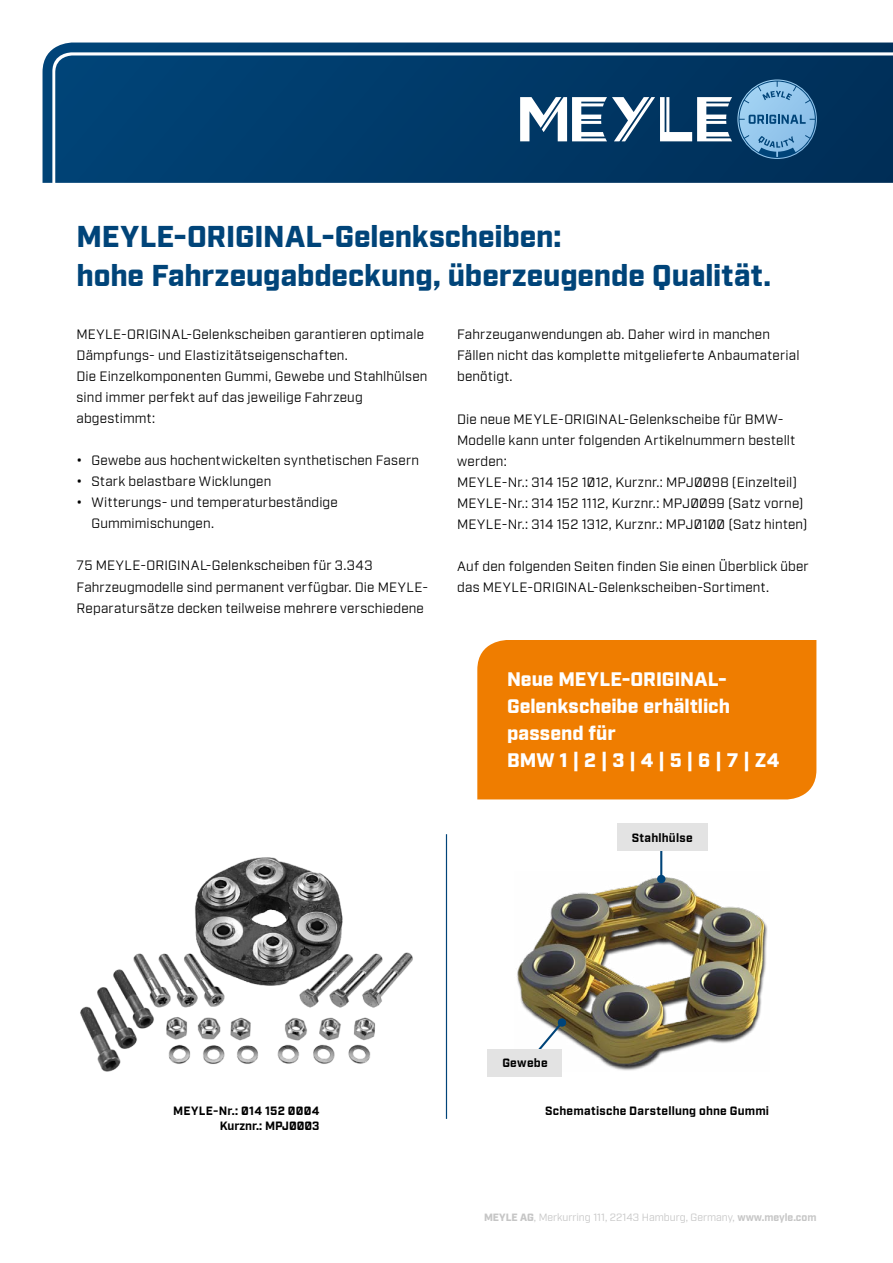
<style>
.page{position:relative;width:893px;height:1263px;background:#fff}
.page>*{position:absolute;margin:0;border:0;box-sizing:border-box;transform-origin:0 0}
.t1{font:900 30px/39px "Industry Meyle";letter-spacing:-.005em;color:#004479}
.t2{font:900 19.5px/27px "Industry Meyle";color:#fff}
.t3{font:13.5px/21px "Industry Meyle";letter-spacing:.015em;color:#000}
.t4{font:700 12px/15px "Industry Meyle";letter-spacing:.015em;color:#000;text-align:right}
.t5{font:10.5px "Industry Meyle";color:#c6c6c6}
.s1{font-weight:700}
.s2{font-weight:900}
</style>
<div class="page">
<hr style="left:446px;top:834px;width:1px;height:285px;background:#004479">
<img style="left:80px;top:857px;width:333px;height:215px">
<img style="left:517px;top:872px;width:251px;height:199px">
<div style="left:477px;top:640px;width:339px;height:159px;background:#ef7d00"></div>
<hr style="left:660px;top:846px;width:2px;height:33px;background:#004479">
<div style="left:657px;top:875px;width:8px;height:8px;background:#004479;border-radius:50%"></div>
<svg style="left:534px;top:1018px;width:33px;height:37px"></svg>
<div style="left:617px;top:824px;width:90px;height:27px;background:#e3e3e3"></div>
<div style="left:488px;top:1049px;width:74px;height:27px;background:#e3e3e3"></div>
<svg style="left:43px;top:43px;width:850px;height:140px;background:#09416e"></svg>
<svg style="left:738px;top:81px;width:78px;height:77px;background:#6397c0"></svg>
<svg style="left:520px;top:97px;width:212px;height:44px"></svg>
<h1 class="t1" style="left:77px;top:219px;width:696px">MEYLE-ORIGINAL-Gelenkscheiben:<br>hohe Fahrzeugabdeckung, überzeugende Qualität.</h1>
<p class="t3" style="left:77px;top:325px;width:352px">MEYLE-ORIGINAL-Gelenkscheiben garantieren optimale Dämpfungs- und Elastizitätseigenschaften.<br>Die Einzelkomponenten Gummi, Gewebe und Stahlhülsen sind immer perfekt auf das jeweilige Fahrzeug abgestimmt:</p>
<p class="t3" style="left:77px;top:451px;width:344px"><span class="s1">•</span> Gewebe aus hochentwickelten synthetischen Fasern</p>
<p class="t3" style="left:77px;top:472px;width:196px"><span class="s1">•</span> Stark belastbare Wicklungen</p>
<p class="t3" style="left:91px;top:493px;width:248px;text-indent:-15px"><span class="s1">•</span> Witterungs- und temperaturbeständige<br>Gummimischungen.</p>
<p class="t3" style="left:77px;top:556px;width:353px">75 MEYLE-ORIGINAL-Gelenkscheiben für 3.343<br>Fahrzeugmodelle sind permanent verfügbar. Die MEYLE-<br>Reparatursätze decken teilweise mehrere verschiedene</p>
<p class="t3" style="left:457px;top:325px;width:344px">Fahrzeuganwendungen ab. Daher wird in manchen<br>Fällen nicht das komplette mitgelieferte Anbaumaterial benötigt.</p>
<p class="t3" style="left:457px;top:409px;width:352px">Die neue MEYLE-ORIGINAL-Gelenkscheibe für BMW-Modelle kann unter folgenden Artikelnummern bestellt werden:<br>MEYLE-Nr.: 314 152 1012, Kurznr.: MPJ0098 (Einzelteil)<br>MEYLE-Nr.: 314 152 1112, Kurznr.: MPJ0099 (Satz vorne)<br>MEYLE-Nr.: 314 152 1312, Kurznr.: MPJ0100 (Satz hinten)</p>
<p class="t3" style="left:457px;top:556px;width:353px">Auf den folgenden Seiten finden Sie einen Überblick über das MEYLE-ORIGINAL-Gelenkscheiben-Sortiment.</p>
<h2 class="t2" style="left:507px;top:667px;width:274px">Neue MEYLE-ORIGINAL-<br>Gelenkscheibe erhältlich passend für<br>BMW 1 | 2 | 3 | 4 | 5 | 6 | 7 | Z4</h2>
<p class="t4" style="left:632px;top:830px;width:62px">Stahlhülse</p>
<p class="t4" style="left:502px;top:1056px;width:47px">Gewebe</p>
<p class="t4" style="left:173px;top:1104px;width:148px">MEYLE-Nr.: 014 152 0004<br>Kurznr.: MPJ0003</p>
<p class="t4" style="left:545px;top:1104px;width:225px">Schematische Darstellung ohne Gummi</p>
<p class="t5" style="left:484px;top:1211px;width:334px"><span class="s2">MEYLE AG</span>, Merkurring 111, 22143 Hamburg, Germany, <span class="s1">www.meyle.com</span></p>
</div>
